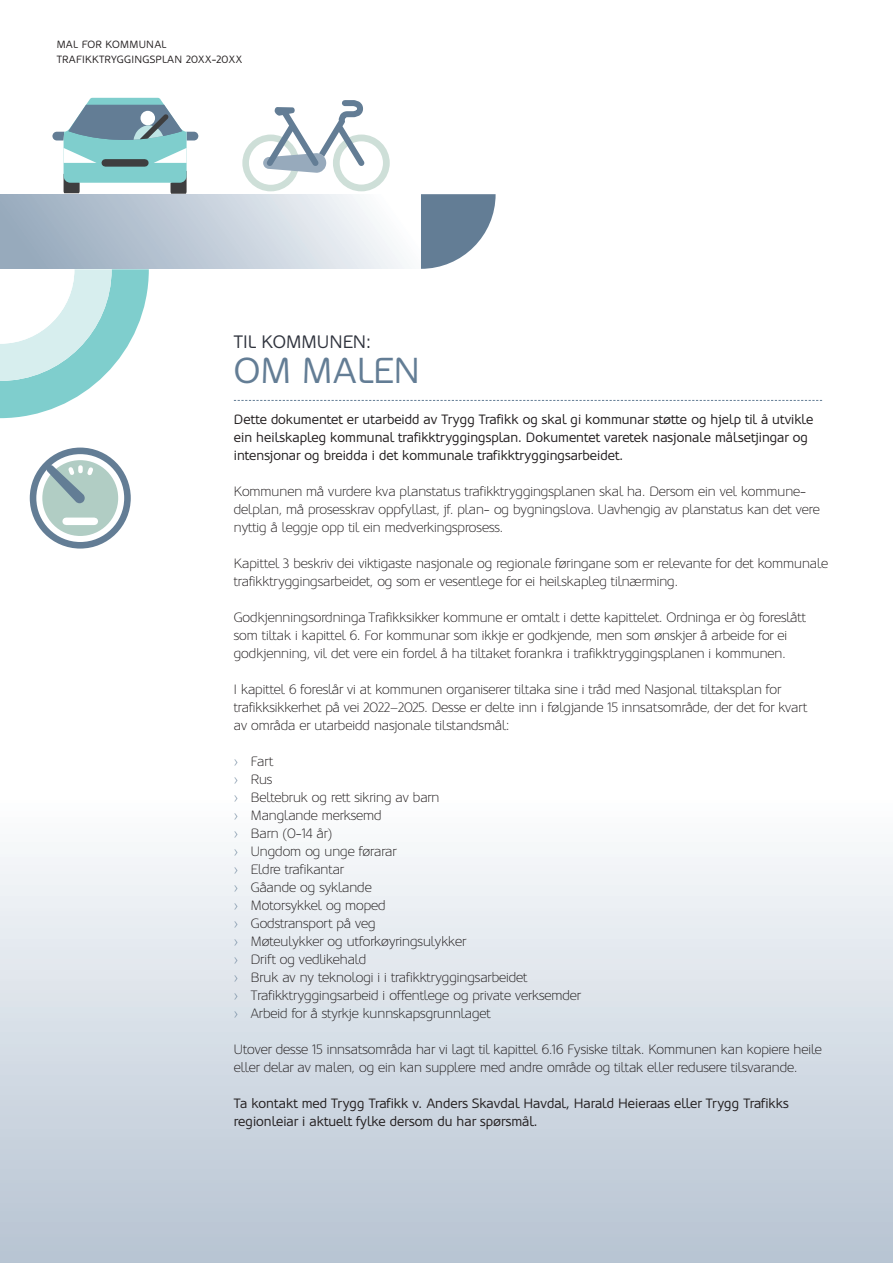
<style>
.page{position:relative;width:893px;height:1263px;background:#fff}
.page>*{position:absolute;margin:0;border:0;box-sizing:border-box;transform-origin:0 0}
.t1{font:36px "Oblik";color:#637d95}
.t2{font:18px "Oblik";color:#30343e}
.t3{font:300 13.5px/18px "Oblik";color:#231f20}
.t4{font:13.5px/18px "Oblik";color:#231f20}
.t5{font:10.5px/15px "Oblik";letter-spacing:.025em;color:#231f20}
.s1{color:#637d95}
</style>
<div class="page">
<div style="left:0;top:799px;width:892px;height:464px;background:linear-gradient(to bottom,#fcfdfe,#b6c3d2)"></div>
<svg style="left:0;top:269px;width:149px;height:149px"></svg>
<svg style="left:52px;top:98px;width:146px;height:96px"></svg>
<svg style="left:234px;top:400px;width:588px;height:1px"></svg>
<div style="left:242px;top:135px;width:57px;height:56px;background:#cedfd8;border-radius:50%"></div>
<div style="left:249px;top:141px;width:44px;height:44px;background:#fff;border-radius:50%"></div>
<div style="left:333px;top:135px;width:57px;height:56px;background:#cedfd8;border-radius:50%"></div>
<div style="left:340px;top:141px;width:43px;height:44px;background:#fff;border-radius:50%"></div>
<svg style="left:263px;top:100px;width:103px;height:73px"></svg>
<div style="left:0;top:194px;width:421px;height:74px;background:linear-gradient(to right,#91a5b9,#fdfdff)"></div>
<svg style="left:421px;top:194px;width:75px;height:75px"></svg>
<svg style="left:30px;top:448px;width:101px;height:101px;fill:#637d95"></svg>
<div style="left:41px;top:459px;width:79px;height:78px;background:#b1cdc4;border-radius:50%"></div>
<div style="left:36px;top:454px;width:88px;height:88px;border:6px solid #fff;border-radius:50%"></div>
<div style="left:66px;top:518px;width:28px;height:7px;background:#fff"></div>
<svg style="left:46px;top:464px;width:47px;height:39px"></svg>
<p class="t5" style="left:57px;top:37px;width:187px">MAL FOR KOMMUNAL<br>TRAFIKKTRYGGINGSPLAN 20XX-20XX</p>
<h2 class="t2" style="left:234px;top:334px;width:139px">TIL KOMMUNEN:</h2>
<h1 class="t1" style="left:234px;top:357px;width:188px">OM MALEN</h1>
<p class="t4" style="left:234px;top:411px;width:581px">Dette dokumentet er utarbeidd av Trygg Trafikk og skal gi kommunar støtte og hjelp til å utvikle ein heilskapleg kommunal trafikktryggingsplan. Dokumentet varetek nasjonale målsetjingar og intensjonar og breidda i det kommunale trafikktryggingsarbeidet.</p>
<p class="t3" style="left:234px;top:483px;width:587px">Kommunen må vurdere kva planstatus trafikktryggingsplanen skal ha. Dersom ein vel kommune&shy;delplan, må prosesskrav oppfyllast, jf. plan- og bygningslova. Uavhengig av planstatus kan det vere nyttig å leggje opp til ein medverkingsprosess.</p>
<p class="t3" style="left:234px;top:555px;width:596px">Kapittel 3 beskriv dei viktigaste nasjonale og regionale føringane som er relevante for det kommunale trafikktryggingsarbeidet, og som er vesentlege for ei heilskapleg tilnærming.</p>
<p class="t3" style="left:234px;top:609px;width:574px">Godkjenningsordninga Trafikksikker kommune er omtalt i dette kapittelet. Ordninga er òg foreslått som tiltak i kapittel 6. For kommunar som ikkje er godkjende, men som ønskjer å arbeide for ei godkjenning, vil det vere ein fordel å ha tiltaket forankra i trafikktryggingsplanen i kommunen.</p>
<p class="t3" style="left:234px;top:681px;width:575px">I kapittel 6 foreslår vi at kommunen organiserer tiltaka sine i tråd med Nasjonal tiltaksplan for trafikksikkerhet på vei 2022–2025. Desse er delte inn i følgjande 15 innsatsområde, der det for kvart av områda er utarbeidd nasjonale tilstandsmål:</p>
<p class="t3" style="left:234px;top:753px;width:348px"><span class="s1">›</span> Fart<br><span class="s1">›</span> Rus<br><span class="s1">›</span> Beltebruk og rett sikring av barn<br><span class="s1">›</span> Manglande merksemd<br><span class="s1">›</span> Barn (0-14 år)<br><span class="s1">›</span> Ungdom og unge førarar<br><span class="s1">›</span> Eldre trafikantar<br><span class="s1">›</span> Gåande og syklande<br><span class="s1">›</span> Motorsykkel og moped<br><span class="s1">›</span> Godstransport på veg<br><span class="s1">›</span> Møteulykker og utforkøyringsulykker<br><span class="s1">›</span> Drift og vedlikehald<br><span class="s1">›</span> Bruk av ny teknologi i i trafikktryggingsarbeidet<br><span class="s1">›</span> Trafikktryggingsarbeid i offentlege og private verksemder <span class="s1">›</span> Arbeid for å styrkje kunnskapsgrunnlaget</p>
<p class="t3" style="left:234px;top:1041px;width:590px">Utover desse 15 innsatsområda har vi lagt til kapittel 6.16 Fysiske tiltak. Kommunen kan kopiere heile eller delar av malen, og ein kan supplere med andre område og tiltak eller redusere tilsvarande.</p>
<p class="t4" style="left:234px;top:1095px;width:556px">Ta kontakt med Trygg Trafikk v. Anders Skavdal Havdal, Harald Heieraas eller Trygg Trafikks regionleiar i aktuelt fylke dersom du har spørsmål.</p>
</div>
